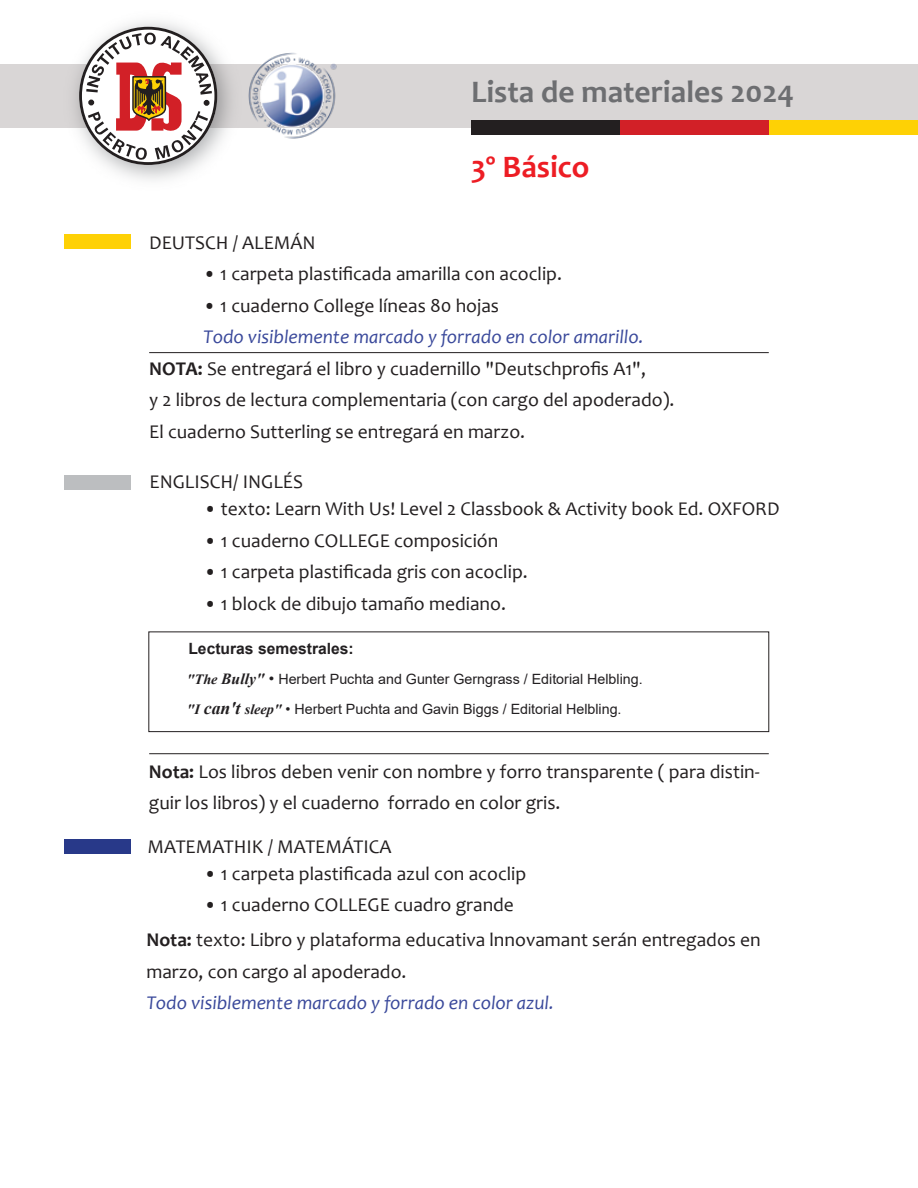
<style>
.page{position:relative;width:918px;height:1188px;background:#fff}
.page>*{position:absolute;margin:0;border:0;box-sizing:border-box;transform-origin:0 0}
.t1{font:700 31.5px "Candara";color:#6d6e71}
.t2{font:700 31.5px "Candara";color:#ed1d24}
.t3{font:19.5px/31.5px "Candara";color:#231f20}
.t4{font:italic 19.5px "Candara";color:#3a499b}
.t5{font:700 15.45px "Arial";color:#221f21}
.t6{font:14.1px/30px "Arial";color:#221f21}
.s1{font-style:italic;color:#3a499b}
.s2{font-weight:700}
.s3{font-family:"Times New Roman";font-weight:700;font-style:italic}
.s4{font-family:"Times New Roman";font-weight:700;font-style:italic;font-size:15.45px}
.s5{font-size:15.45px}
.s6{font-family:"Times New Roman";font-weight:700;font-style:italic;font-size:17.7px}
</style>
<div class="page">
<div style="left:0;top:64px;width:917px;height:64px;background:#d9d6d6"></div>
<div style="left:471px;top:120px;width:149px;height:15px;background:#231f20"></div>
<div style="left:620px;top:120px;width:149px;height:15px;background:#d22027"></div>
<div style="left:769px;top:120px;width:149px;height:15px;background:#fed105"></div>
<img style="left:74px;top:21px;width:157px;height:160px">
<svg style="left:79px;top:27px;width:138px;height:138px"></svg>
<svg style="left:86px;top:33px;width:126px;height:127px"></svg>
<img style="left:248px;top:52px;width:89px;height:87px">
<div style="left:64px;top:234px;width:66px;height:15px;background:#fed105"></div>
<div style="left:64px;top:475px;width:66px;height:15px;background:#bcbec0"></div>
<hr style="left:149px;top:352px;width:620px;height:1px;background:#231f20">
<hr style="left:149px;top:753px;width:620px;height:1px;background:#231f20">
<div style="left:148px;top:632px;width:621px;height:100px;border:1px solid #231f20"></div>
<div style="left:64px;top:839px;width:66px;height:15px;background:#283989"></div>
<h1 class="t1" style="left:471px;top:72px;width:325px">Lista de materiales 2024</h1>
<h1 class="t2" style="left:471px;top:147px;width:120px">3º Básico</h1>
<p class="t3" style="left:149px;top:227px;width:168px">DEUTSCH / ALEMÁN</p>
<p class="t3" style="left:203px;top:258px;width:360px">• 1 carpeta plastificada amarilla con acoclip.</p>
<p class="t3" style="left:203px;top:290px;width:297px">• 1 cuaderno College líneas 80 hojas</p>
<p class="t3" style="left:149px;top:321px;width:527px;text-indent:54px"><span class="s1">Todo visiblemente marcado y forrado en color amarillo.<br></span><span class="s2">NOTA:</span> Se entregará el libro y cuadernillo "Deutschprofis A1",<br>y 2 libros de lectura complementaria (con cargo del apoderado).<br>El cuaderno Sutterling se entregará en marzo.</p>
<p class="t3" style="left:150px;top:466px;width:155px">ENGLISCH/ INGLÉS</p>
<p class="t3" style="left:204px;top:493px;width:577px">• texto: Learn With Us! Level 2 Classbook &amp; Activity book Ed. OXFORD</p>
<p class="t3" style="left:204px;top:524px;width:296px">• 1 cuaderno COLLEGE composición</p>
<p class="t3" style="left:204px;top:556px;width:325px">• 1 carpeta plastificada gris con acoclip.</p>
<p class="t3" style="left:204px;top:587px;width:304px">• 1 block de dibujo tamaño mediano.</p>
<p class="t5" style="left:188px;top:638px;width:167px">Lecturas semestrales:</p>
<p class="t6" style="left:187px;top:664px;width:458px"><span class="s3">"The</span> <span class="s4">Bully"</span> <span class="s5">•</span> Herbert Puchta and Gunter Gerngrass / Editorial Helbling. <span class="s3">"I</span> <span class="s6">can't</span> <span class="s3">sleep"</span> • Herbert Puchta and Gavin Biggs / Editorial Helbling.</p>
<p class="t3" style="left:149px;top:755px;width:612px"><span class="s2">Nota:</span> Los libros deben venir con nombre y forro transparente ( para distin&shy;guir los libros) y el cuaderno forrado en color gris.</p>
<p class="t3" style="left:147px;top:831px;width:246px">MATEMATHIK / MATEMÁTICA</p>
<p class="t3" style="left:204px;top:858px;width:324px">• 1 carpeta plastificada azul con acoclip</p>
<p class="t3" style="left:204px;top:889px;width:312px">• 1 cuaderno COLLEGE cuadro grande</p>
<p class="t3" style="left:146px;top:924px;width:616px"><span class="s2">Nota:</span> texto: Libro y plataforma educativa lnnovamant serán entregados en marzo, con cargo al apoderado.</p>
<p class="t4" style="left:146px;top:990px;width:409px">Todo visiblemente marcado y forrado en color azul.</p>
</div>
